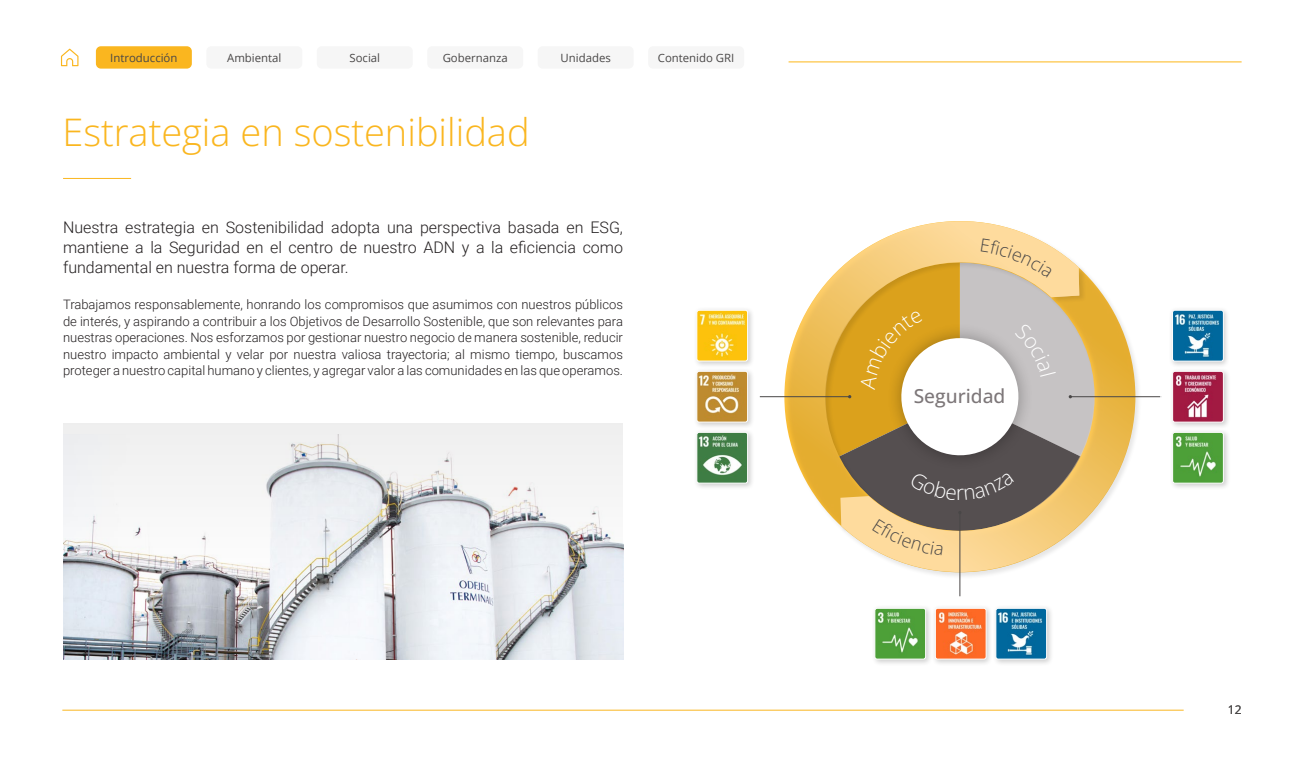
<style>
.page{position:relative;width:1304px;height:766px;background:#fff}
.page>*{position:absolute;margin:0;border:0;box-sizing:border-box;transform-origin:0 0}
.t1{font:300 38px "Open Sans";color:#fab61f}
.t2{font:300 20.7px "Open Sans";color:#fff}
.t3{font:500 19.2px "Open Sans";color:#7d7779}
.t4{font:300 16px/20px "Roboto";color:#231f20;text-align:justify}
.t5{font:300 13px/16.5px "Roboto";color:#231f20;text-align:justify}
.t6{font:12px "Open Sans";color:#494747}
.t7{font:11.4px "Open Sans";color:#494747}
</style>
<div class="page">
<hr style="left:62px;top:709px;width:1122px;height:1px;background:#fab61f">
<div style="left:96px;top:46px;width:96px;height:23px;background:#fab61f;border-radius:5px"></div>
<div style="left:206px;top:46px;width:96px;height:23px;background:#f6f6f6;border-radius:5px"></div>
<hr style="left:789px;top:61px;width:453px;height:1px;background:#fdb719">
<svg style="left:61px;top:49px;width:18px;height:17px"></svg>
<div style="left:648px;top:46px;width:96px;height:23px;background:#f6f6f6;border-radius:5px"></div>
<div style="left:427px;top:46px;width:96px;height:23px;background:#f6f6f6;border-radius:5px"></div>
<div style="left:538px;top:46px;width:96px;height:23px;background:#f6f6f6;border-radius:5px"></div>
<div style="left:317px;top:46px;width:96px;height:23px;background:#f6f6f6;border-radius:5px"></div>
<svg style="left:765px;top:221px;width:272px;height:304px"></svg>
<svg style="left:840px;top:267px;width:315px;height:324px"></svg>
<hr style="left:959px;top:512px;width:1px;height:84px;background:#494747">
<hr style="left:759px;top:396px;width:91px;height:1px;background:#494747">
<hr style="left:759px;top:310px;width:1px;height:173px;background:#fff">
<div style="left:693px;top:306px;width:62px;height:62px;background:#000;opacity:.2"></div>
<img style="left:698px;top:310px;width:50px;height:51px">
<div style="left:696px;top:310px;width:52px;height:51px;border:1px solid #fff;border-radius:2px"></div>
<div style="left:693px;top:367px;width:62px;height:62px;background:#000;opacity:.2"></div>
<img style="left:698px;top:371px;width:50px;height:51px">
<div style="left:696px;top:371px;width:52px;height:51px;border:1px solid #fff;border-radius:2px"></div>
<div style="left:693px;top:428px;width:62px;height:62px;background:#000;opacity:.2"></div>
<img style="left:698px;top:432px;width:50px;height:51px">
<div style="left:696px;top:432px;width:52px;height:51px;border:1px solid #fff;border-radius:2px"></div>
<div style="left:992px;top:604px;width:62px;height:62px;background:#000;opacity:.2"></div>
<img style="left:997px;top:609px;width:50px;height:50px">
<div style="left:995px;top:607px;width:52px;height:52px;border:1px solid #fff;border-radius:2px"></div>
<div style="left:931px;top:604px;width:62px;height:62px;background:#000;opacity:.2"></div>
<img style="left:935px;top:609px;width:51px;height:50px">
<div style="left:935px;top:607px;width:51px;height:52px;border:1px solid #fff;border-radius:2px"></div>
<div style="left:871px;top:604px;width:62px;height:62px;background:#000;opacity:.2"></div>
<img style="left:876px;top:609px;width:50px;height:50px">
<div style="left:874px;top:607px;width:52px;height:52px;border:1px solid #fff;border-radius:2px"></div>
<hr style="left:1070px;top:396px;width:91px;height:1px;background:#494747">
<hr style="left:1160px;top:310px;width:1px;height:173px;background:#fff">
<div style="left:1168px;top:306px;width:62px;height:62px;background:#000;opacity:.2"></div>
<img style="left:1172px;top:310px;width:50px;height:51px">
<div style="left:1172px;top:310px;width:52px;height:51px;border:1px solid #fff;border-radius:2px"></div>
<div style="left:1168px;top:367px;width:62px;height:62px;background:#000;opacity:.2"></div>
<img style="left:1174px;top:373px;width:48px;height:47px">
<div style="left:1172px;top:371px;width:52px;height:51px;border:1px solid #fff;border-radius:2px"></div>
<div style="left:1168px;top:428px;width:62px;height:62px;background:#000;opacity:.2"></div>
<img style="left:1174px;top:434px;width:48px;height:47px">
<div style="left:1172px;top:432px;width:52px;height:51px;border:1px solid #fff;border-radius:2px"></div>
<hr style="left:63px;top:178px;width:68px;height:1px;background:#fab61f">
<svg style="left:63px;top:423px;width:560px;height:236px;fill:#eff0f1"></svg>
<svg style="left:981px;top:239px;width:98px;height:58px;background:#efd7ad"></svg>
<svg style="left:860px;top:310px;width:196px;height:153px"></svg>
<svg style="left:910px;top:471px;width:46px;height:29px"></svg>
<svg style="left:965px;top:472px;width:49px;height:28px"></svg>
<svg style="left:872px;top:519px;width:71px;height:36px;background:#edcd95"></svg>
<p class="t7" style="left:110px;top:50px;width:69px">Introducción</p>
<p class="t7" style="left:227px;top:50px;width:56px">Ambiental</p>
<p class="t7" style="left:349px;top:50px;width:32px">Social</p>
<p class="t7" style="left:443px;top:50px;width:67px">Gobernanza</p>
<p class="t7" style="left:561px;top:50px;width:52px">Unidades</p>
<p class="t7" style="left:658px;top:50px;width:78px">Contenido GRI</p>
<p class="t1" style="left:62px;top:106px;width:469px">Estrategia en sostenibilidad</p>
<p class="t4" style="left:63px;top:216px;width:561px">Nuestra estrategia en Sostenibilidad adopta una perspectiva basada en ESG, mantiene a la Seguridad en el centro de nuestro ADN y a la eficiencia como fundamental en nuestra forma de operar.</p>
<p class="t5" style="left:63px;top:295px;width:561px">Trabajamos responsablemente, honrando los compromisos que asumimos con nuestros públicos de interés, y aspirando a contribuir a los Objetivos de Desarrollo Sostenible, que son relevantes para nuestras operaciones. Nos esforzamos por gestionar nuestro negocio de manera sostenible, reducir nuestro impacto ambiental y velar por nuestra valiosa trayectoria; al mismo tiempo, buscamos proteger a nuestro capital humano y clientes, y agregar valor a las comunidades en las que operamos.</p>
<p class="t3" style="left:914px;top:383px;width:93px">Seguridad</p>
<h2 class="t2" style="left:956px;top:478px;width:10px">r</h2>
<p class="t6" style="left:1228px;top:700px;width:15px">12</p>
</div>
